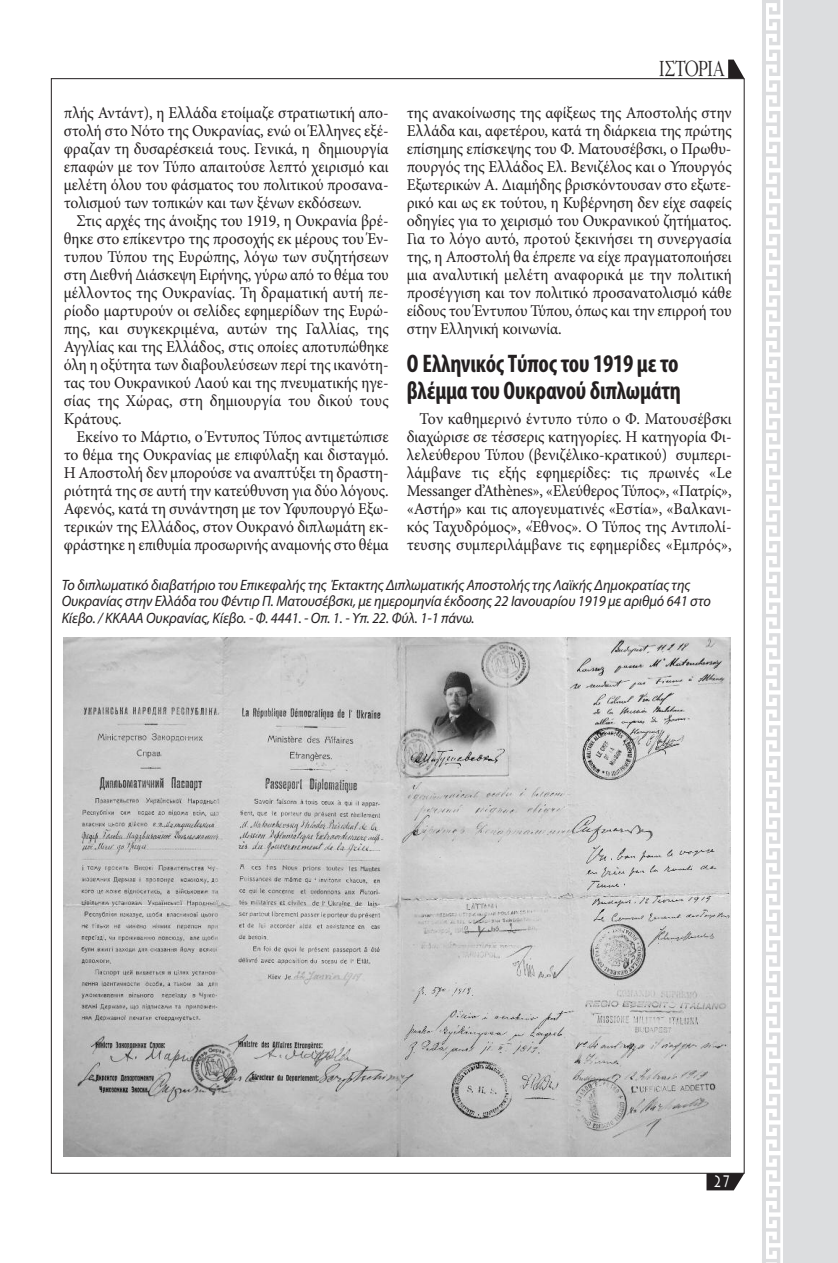
<style>
.page{position:relative;width:838px;height:1263px;background:#fff}
.page>*{position:absolute;margin:0;border:0;box-sizing:border-box;transform-origin:0 0}
.t1{font:700 condensed 25.5px/27px "Myriad Pro";letter-spacing:-.01em;color:#231f20;scale:.95 1}
.t2{font:24px "Art Garamond H Light";letter-spacing:-.02em;color:#231f20;scale:.75 1}
.t3{font:16.5px/18px "Minion Pro";letter-spacing:-.005em;color:#231f20;text-align:justify;scale:.95 1}
.t4{font:16.5px "Lithos Pro";color:#fff;scale:.74 1}
.t5{font:italic 15px/16.5px "Myriad Pro";letter-spacing:-.005em;color:#231f20;scale:.95 1}
</style>
<div class="page">
<div style="left:785px;top:0;width:53px;height:1263px;background:#dcdddf"></div>
<svg style="left:706px;top:1173px;width:38px;height:17px"></svg>
<hr style="left:783px;top:0;width:4px;height:1263px;background:#dcdddf">
<svg style="left:762px;top:0;width:18px;height:1263px"></svg>
<svg style="left:728px;top:60px;width:16px;height:18px"></svg>
<img style="left:64px;top:638px;width:337px;height:519px">
<svg style="left:401px;top:638px;width:330px;height:519px;background:#c3c3c3"></svg>
<p class="t3" style="left:64px;top:105px;width:343px">πλής Αντάντ), η Ελλάδα ετοίμαζε στρατιωτική απο&shy;στολή στο Νότο της Ουκρανίας, ενώ οι Έλληνες εξέ&shy;φραζαν τη δυσαρέσκειά τους. Γενικά, η δημιουργία επαφών με τον Τύπο απαιτούσε λεπτό χειρισμό και μελέτη όλου του φάσματος του πολιτικού προσανα&shy;τολισμού των τοπικών και των ξένων εκδόσεων.</p>
<p class="t3" style="left:64px;top:213px;width:343px;text-indent:13px">Στις αρχές της άνοιξης του 1919, η Ουκρανία βρέ&shy;θηκε στο επίκεντρο της προσοχής εκ μέρους του Έν&shy;τυπου Τύπου της Ευρώπης, λόγω των συζητήσεων στη Διεθνή Διάσκεψη Ειρήνης, γύρω από το θέμα του μέλλοντος της Ουκρανίας. Τη δραματική αυτή πε&shy;ρίοδο μαρτυρούν οι σελίδες εφημερίδων της Ευρώ&shy;πης, και συγκεκριμένα, αυτών της Γαλλίας, της Αγγλίας και της Ελλάδος, στις οποίες αποτυπώθηκε όλη η οξύτητα των διαβουλεύσεων περί της ικανότη&shy;τας του Ουκρανικού Λαού και της πνευματικής ηγε&shy;σίας της Χώρας, στη δημιουργία του δικού τους Κράτους.</p>
<p class="t3" style="left:64px;top:429px;width:343px;text-indent:13px">Εκείνο το Μάρτιο, ο Έντυπος Τύπος αντιμετώπισε το θέμα της Ουκρανίας με επιφύλαξη και δισταγμό.<br>Η Αποστολή δεν μπορούσε να αναπτύξει τη δραστη&shy;ριότητά της σε αυτή την κατεύθυνση για δύο λόγους.<br>Αφενός, κατά τη συνάντηση με τον Υφυπουργό Εξω&shy;τερικών της Ελλάδος, στον Ουκρανό διπλωμάτη εκ&shy;φράστηκε η επιθυμία προσωρινής αναμονής στο θέμα</p>
<h2 class="t2" style="left:658px;top:58px;width:90px">ισΤοριΑ</h2>
<p class="t3" style="left:407px;top:105px;width:343px">της ανακοίνωσης της αφίξεως της Αποστολής στην Ελλάδα και, αφετέρου, κατά τη διάρκεια της πρώτης επίσημης επίσκεψης του Φ. Ματουσέβσκι, ο Πρωθυ&shy;πουργός της Ελλάδος Ελ. Βενιζέλος και ο Υπουργός Εξωτερικών Α. Διαμήδης βρισκόντουσαν στο εξωτε&shy;ρικό και ως εκ τούτου, η Κυβέρνηση δεν είχε σαφείς οδηγίες για το χειρισμό του Ουκρανικού ζητήματος.<br>Για το λόγο αυτό, προτού ξεκινήσει τη συνεργασία της, η Αποστολή θα έπρεπε να είχε πραγματοποιήσει μια αναλυτική μελέτη αναφορικά με την πολιτική προσέγγιση και τον πολιτικό προσανατολισμό κάθε είδους του Έντυπου Τύπου, όπως και την επιρροή του στην Ελληνική κοινωνία.</p>
<h1 class="t1" style="left:407px;top:352px;width:290px">ο ελληνικόςΤύποςτου 1919 μετο βλέμμα του ουκρανού διπλωμάτη</h1>
<p class="t3" style="left:407px;top:411px;width:343px;text-indent:13px">Τον καθημερινό έντυπο τύπο ο Φ. Ματουσέβσκι διαχώρισε σε τέσσερις κατηγορίες. Η κατηγορία Φι&shy;λελεύθερου Τύπου (βενιζέλικο-κρατικού) συμπερι&shy;λάμβανε τις εξής εφημερίδες: τις πρωινές «Le Messanger d’Athènes», «Ελεύθερος Τύπος», «Πατρίς», «Αστήρ» και τις απογευματινές «Εστία», «Βαλκανι&shy;κός Ταχυδρόμος», «Έθνος». Ο Τύπος της Αντιπολί&shy;τευσης συμπεριλάμβανε τις εφημερίδες «Εμπρός»,</p>
<p class="t5" style="left:62px;top:577px;width:685px">Το διπλωματικό διαβατήριο του Επικεφαλής της Έκτακτης Διπλωματικής Αποστολής της Λαϊκής Δημοκρατίας της<br>Ουκρανίας στην Ελλάδα του Φέντιρ Π. Ματουσέβσκι, με ημερομηνία έκδοσης 22 Ιανουαρίου 1919 με αριθμό 641 στο<br>Κίεβο. / ΚΚΑΑΑ Ουκρανίας, Κίεβο. - Φ. 4441. - Οπ. 1. - Υπ. 22. Φύλ. 1-1 πάνω.</p>
<p class="t4" style="left:713px;top:1172px;width:25px">27</p>
</div>
